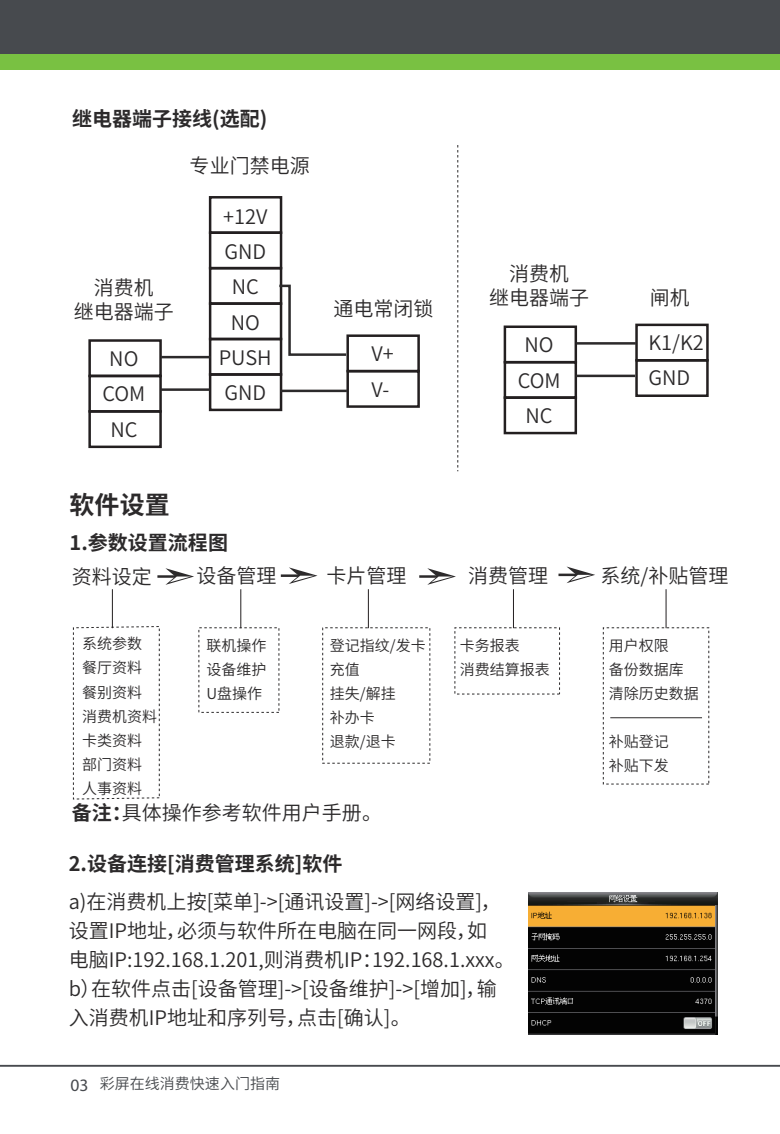
<style>
.page{position:relative;width:780px;height:1134px;background:#fff}
.page>*{position:absolute;margin:0;border:0;box-sizing:border-box;transform-origin:0 0}
.t1{font:700 25px "Source Han Sans CN";color:#2c2a2b}
.t2{font:20px/35.2px "Source Han Sans CN";color:#2c2a2b}
.t3{font:700 20px "Source Han Sans CN";color:#2c2a2b}
.t4{font:15px/24px "Source Han Sans CN";color:#2c2a2b}
.t5{font:15px "Source Han Sans CN";color:#474a4e}
.s1{font-weight:700}
.s2{font-family:"Myriad Pro";font-size:17.5px}
</style>
<div class="page">
<div style="left:0;top:47px;width:780px;height:23px;background:#79c142"></div>
<div style="left:0;top:0;width:780px;height:53px;background:#474a4e"></div>
<hr style="left:0;top:1065px;width:780px;height:2px;background:#474a4e">
<div style="left:88px;top:339px;width:74px;height:38px;border:2px solid #231f20"></div>
<div style="left:88px;top:375px;width:74px;height:38px;border:2px solid #231f20"></div>
<div style="left:88px;top:410px;width:74px;height:38px;border:2px solid #231f20"></div>
<div style="left:209px;top:196px;width:73px;height:38px;border:2px solid #231f20"></div>
<div style="left:209px;top:231px;width:73px;height:38px;border:2px solid #231f20"></div>
<div style="left:209px;top:267px;width:73px;height:38px;border:2px solid #231f20"></div>
<div style="left:209px;top:302px;width:73px;height:38px;border:2px solid #231f20"></div>
<div style="left:209px;top:338px;width:73px;height:38px;border:2px solid #231f20"></div>
<div style="left:209px;top:373px;width:73px;height:38px;border:2px solid #231f20"></div>
<div style="left:346px;top:334px;width:74px;height:38px;border:2px solid #231f20"></div>
<div style="left:346px;top:370px;width:74px;height:38px;border:2px solid #231f20"></div>
<div style="left:635px;top:324px;width:73px;height:38px;border:2px solid #231f20"></div>
<div style="left:635px;top:359px;width:73px;height:38px;border:2px solid #231f20"></div>
<hr style="left:161px;top:356px;width:49px;height:2px;background:#2c2a2b">
<hr style="left:160px;top:388px;width:50px;height:3px;background:#2c2a2b">
<hr style="left:280px;top:390px;width:67px;height:2px;background:#2c2a2b">
<svg style="left:277px;top:283px;width:71px;height:74px"></svg>
<div style="left:503px;top:325px;width:74px;height:38px;border:2px solid #231f20"></div>
<div style="left:503px;top:361px;width:74px;height:38px;border:2px solid #231f20"></div>
<div style="left:503px;top:396px;width:74px;height:38px;border:2px solid #231f20"></div>
<hr style="left:576px;top:342px;width:59px;height:3px;background:#2c2a2b">
<hr style="left:575px;top:375px;width:60px;height:2px;background:#2c2a2b">
<svg style="left:73px;top:626px;width:87px;height:174px"></svg>
<hr style="left:157px;top:575px;width:21px;height:3px;background:#2c2a2b">
<svg style="left:165px;top:568px;width:29px;height:17px"></svg>
<hr style="left:281px;top:574px;width:20px;height:3px;background:#2c2a2b">
<svg style="left:289px;top:567px;width:28px;height:17px"></svg>
<hr style="left:419px;top:575px;width:21px;height:3px;background:#2c2a2b">
<svg style="left:427px;top:568px;width:29px;height:17px"></svg>
<hr style="left:558px;top:574px;width:21px;height:2px;background:#2c2a2b">
<svg style="left:566px;top:566px;width:29px;height:17px"></svg>
<hr style="left:112px;top:589px;width:1px;height:39px;background:#231f20">
<hr style="left:240px;top:589px;width:1px;height:39px;background:#231f20">
<hr style="left:368px;top:589px;width:1px;height:39px;background:#231f20">
<hr style="left:513px;top:589px;width:1px;height:39px;background:#231f20">
<hr style="left:665px;top:589px;width:1px;height:39px;background:#231f20">
<hr style="left:610px;top:717px;width:92px;height:1px;background:#2c2a2b">
<svg style="left:457px;top:145px;width:1px;height:326px"></svg>
<img style="left:528px;top:892px;width:189px;height:142px">
<p class="t3" style="left:72px;top:107px;width:197px">继电器端子接线(选配)</p>
<p class="t2" style="left:190px;top:148px;width:121px">专业门禁电源</p>
<p class="t2" style="left:219px;top:199px;width:54px;text-align:center">+12V<br>GND<br>NC<br>NO<br>PUSH<br>GND</p>
<p class="t2" style="left:74px;top:276px;width:102px;line-height:24px;text-align:center">消费机<br>继电器端子</p>
<p class="t2" style="left:333px;top:292px;width:101px">通电常闭锁</p>
<p class="t2" style="left:109px;top:341px;width:31px">NO</p>
<p class="t2" style="left:371px;top:337px;width:24px">V+<br>V-</p>
<p class="t2" style="left:102px;top:377px;width:44px">COM</p>
<p class="t2" style="left:110px;top:413px;width:29px">NC</p>
<p class="t1" style="left:70px;top:491px;width:101px">软件设置</p>
<p class="t3" style="left:70px;top:532px;width:160px">1.参数设置流程图</p>
<p class="t2" style="left:489px;top:262px;width:101px;line-height:24px;text-align:center">消费机<br>继电器端子</p>
<p class="t2" style="left:524px;top:327px;width:31px">NO</p>
<p class="t2" style="left:517px;top:363px;width:44px">COM</p>
<p class="t2" style="left:525px;top:399px;width:29px">NC</p>
<p class="t2" style="left:649px;top:281px;width:41px">闸机</p>
<p class="t2" style="left:648px;top:325px;width:57px">K1/K2<br>GND</p>
<p class="t2" style="left:72px;top:559px;width:81px">资料设定</p>
<p class="t2" style="left:196px;top:559px;width:81px">设备管理</p>
<p class="t2" style="left:326px;top:559px;width:81px">卡片管理</p>
<p class="t2" style="left:468px;top:559px;width:81px">消费管理</p>
<p class="t2" style="left:600px;top:559px;width:129px">系统/补贴管理</p>
<p class="t4" style="left:82px;top:632px;width:76px">系统参数餐厅资料餐别资料消费机资料卡类资料部门资料人事资料</p>
<p class="t4" style="left:206px;top:633px;width:61px;text-align:justify">联机操作设备维护U盘操作</p>
<p class="t4" style="left:330px;top:633px;width:97px">登记指纹/发卡充值<br>挂失/解挂<br>补办卡<br>退款/退卡</p>
<p class="t4" style="left:460px;top:633px;width:91px">卡务报表<br>消费结算报表</p>
<p class="t4" style="left:608px;top:633px;width:91px">用户权限<br>备份数据库清除历史数据</p>
<p class="t4" style="left:608px;top:730px;width:61px">补贴登记补贴下发</p>
<p class="t2" style="left:72px;top:796px;width:312px"><span class="s1">备注：</span>具体操作参考软件用户手册。</p>
<p class="t3" style="left:69px;top:853px;width:275px">2.设备连接[消费管理系统]软件</p>
<p class="t2" style="left:69px;top:888px;width:447px;line-height:29px">a)在消费机上按[菜单]-&gt;[通讯设置]-&gt;[网络设置]，设置IP地址，必须与软件所在电脑在同一网段，如<br>电脑IP:192.168.1.201,则消费机IP：192.168.1.xxx。b）在软件点击[设备管理]-&gt;[设备维护]-&gt;[增加]，输入消费机IP地址和序列号，点击[确认]。</p>
<p class="t5" style="left:70px;top:1075px;width:211px"><span class="s2">03</span> 彩屏在线消费快速入门指南</p>
</div>
